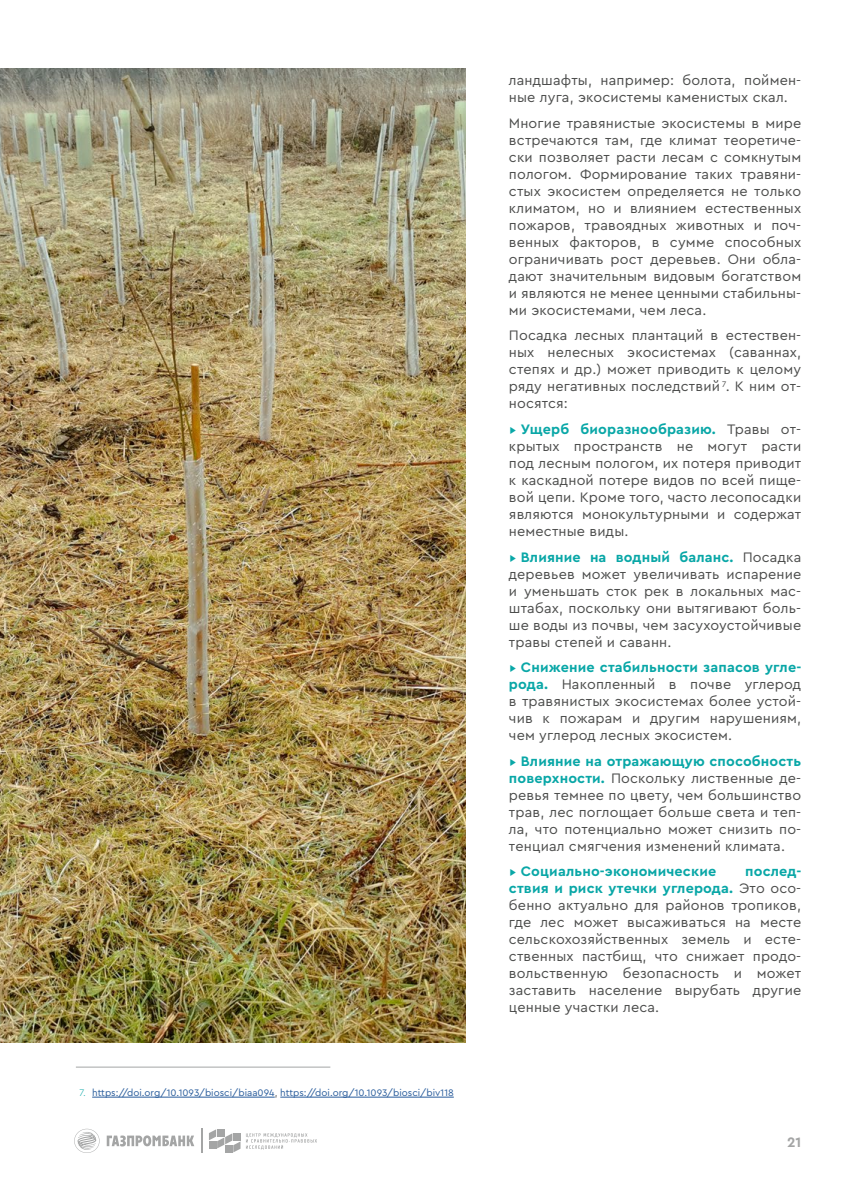
<style>
.page{position:relative;width:851px;height:1191px;background:#fff}
.page>*{position:absolute;margin:0;border:0;box-sizing:border-box;transform-origin:0 0}
.t1{font:14.4px/17px "Cera CY";letter-spacing:.01em;color:#4b4c4b;text-align:justify}
.t2{font:700 14.4px "Cera CY";letter-spacing:.01em;color:#09a7a7}
.t3{font:700 14.4px "Cera CY";color:#a4a5a5}
.t4{font:9.9px "Cera CY";color:#275b9b}
.s1{font-family:"Cera Pro";font-weight:300;color:#09a7a7}
.s2{color:#4b4c4c}
.s3{color:#09a7a7}
.s4{font-weight:700;color:#09a7a7}
.s5{font-weight:400}
</style>
<div class="page">
<svg style="left:74px;top:1128px;width:26px;height:25px"></svg>
<svg style="left:107px;top:1135px;width:87px;height:11px"></svg>
<hr style="left:201px;top:1128px;width:2px;height:25px;background:#a4a5a5">
<svg style="left:209px;top:1129px;width:31px;height:23px"></svg>
<svg style="left:246px;top:1133px;width:71px;height:16px"></svg>
<img style="left:0;top:68px;width:465px;height:974px">
<hr style="left:92px;top:1096px;width:183px;height:1px;background:#275b9b">
<hr style="left:280px;top:1096px;width:173px;height:1px;background:#275b9b">
<hr style="left:76px;top:1066px;width:254px;height:1px;background:#a4a5a5">
<p class="t4" style="left:79px;top:1086px;width:376px"><span class="s1">7.</span> https://doi.org/10.1093/biosci/biaa094<span class="s2">,</span> https://doi.org/10.1093/biosci/biv118</p>
<p class="t1" style="left:509px;top:71px;width:294px">ландшафты, например: болота, поймен&shy;ные луга, экосистемы каменистых скал.</p>
<p class="t1" style="left:509px;top:114px;width:294px">Многие травянистые экосистемы в мире встречаются там, где климат теоретиче&shy;ски позволяет расти лесам с сомкнутым пологом. Формирование таких травяни&shy;стых экосистем определяется не только климатом, но и влиянием естественных пожаров, травоядных животных и поч&shy;венных факторов, в сумме способных ограничивать рост деревьев. Они обла&shy;дают значительным видовым богатством и являются не менее ценными стабильны&shy;ми экосистемами, чем леса.</p>
<p class="t1" style="left:509px;top:326px;width:294px">Посадка лесных плантаций в естествен&shy;ных нелесных экосистемах (саваннах, степях и др.) может приводить к целому ряду негативных последствий <sup>7</sup>. К ним от&shy;носятся:</p>
<p class="t1" style="left:509px;top:420px;width:294px"><span class="s3">▸</span> <span class="s4">Ущерб биоразнообразию.</span> Травы от&shy;крытых пространств не могут расти под лесным пологом, их потеря приводит к каскадной потере видов по всей пище&shy;вой цепи. Кроме того, часто лесопосадки являются монокультурными и содержат неместные виды.</p>
<p class="t1" style="left:509px;top:547px;width:294px"><span class="s3">▸</span> <span class="s4">Влияние на водный баланс.</span> Посадка деревьев может увеличивать испарение и уменьшать сток рек в локальных мас&shy;штабах, поскольку они вытягивают боль&shy;ше воды из почвы, чем засухоустойчивые травы степей и саванн.</p>
<p class="t1" style="left:509px;top:658px;width:294px"><span class="s3">▸</span> <span class="s4">Снижение стабильности запасов угле&shy;рода.</span> Накопленный в почве углерод в травянистых экосистемах более устой&shy;чив к пожарам и другим нарушениям, чем углерод лесных экосистем.</p>
<p class="t1" style="left:509px;top:751px;width:294px"><span class="s3">▸</span> <span class="s4">Влияние на отражающую способность поверхности.</span> Поскольку лиственные де&shy;ревья темнее по цвету, чем большинство трав, лес поглощает больше света и теп&shy;ла, что потенциально может снизить по&shy;тенциал смягчения изменений климата.</p>
<p class="t2" style="left:509px;top:862px;width:209px"><span class="s5">▸</span> Социально-экономические</p>
<p class="t1" style="left:509px;top:862px;width:294px;text-indent:236px"><span class="s4">послед&shy;ствия и риск утечки углерода.</span> Это осо&shy;бенно актуально для районов тропиков, где лес может высаживаться на месте сельскохозяйственных земель и есте&shy;ственных пастбищ, что снижает продо&shy;вольственную безопасность и может заставить население вырубать другие ценные участки леса.</p>
<p class="t3" style="left:787px;top:1132px;width:16px">21</p>
</div>
